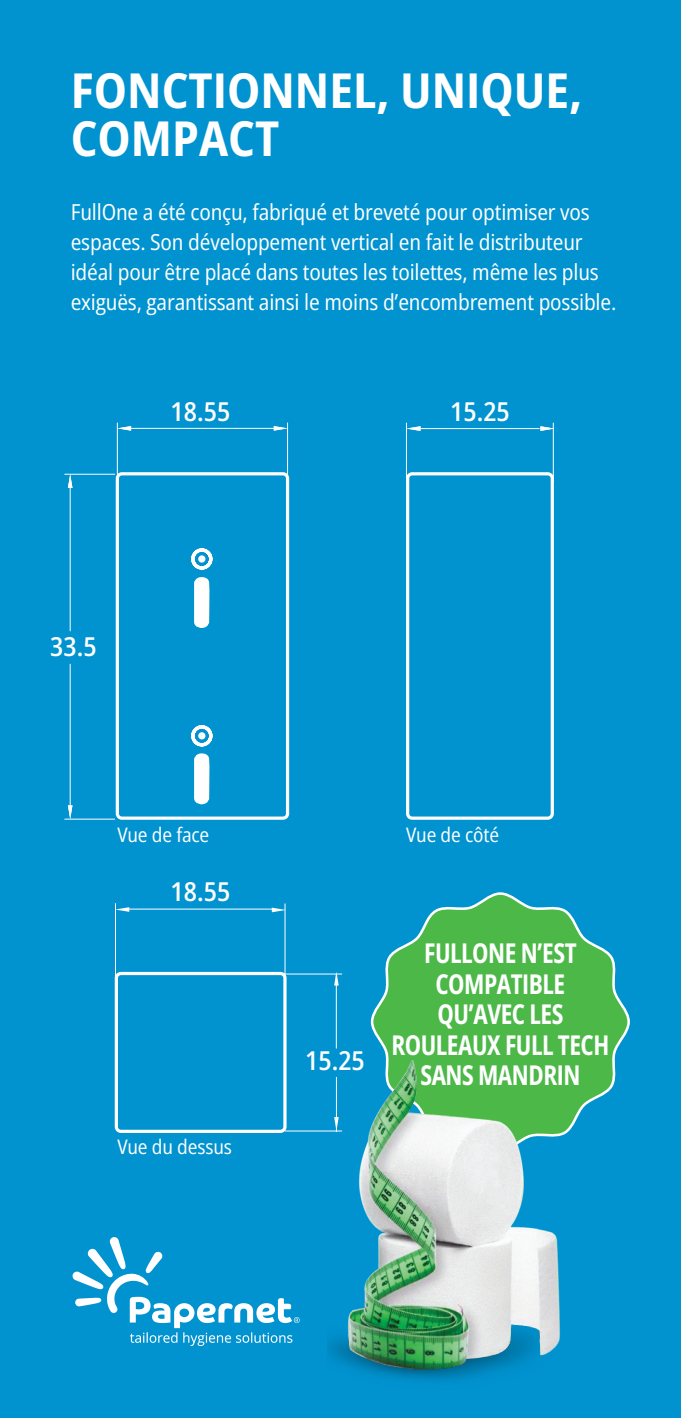
<style>
.page{position:relative;width:681px;height:1418px;background:#fff}
.page>*{position:absolute;margin:0;border:0;box-sizing:border-box;transform-origin:0 0}
.t1{font:700 semi-condensed 48px "Open Sans";color:#fff}
.t2{font:700 semi-condensed 27.2px/30.6px "Open Sans";letter-spacing:-.02em;color:#fff;text-align:center;scale:.87 1}
.t3{font:600 semi-condensed 26px "Open Sans";color:#fff}
.t4{font:semi-condensed 22px/30px "Open Sans";letter-spacing:-.01em;color:#fff}
.t5{font:semi-condensed 20px "Open Sans";letter-spacing:-.01em;color:#fff}
</style>
<div class="page">
<div style="left:0;top:0;width:680px;height:1417px;background:#0093d0"></div>
<hr style="left:117px;top:423px;width:1px;height:51px;background:#fff">
<hr style="left:287px;top:423px;width:1px;height:51px;background:#fff">
<hr style="left:131px;top:428px;width:143px;height:1px;background:#fff">
<svg style="left:117px;top:426px;width:14px;height:4px"></svg>
<svg style="left:274px;top:426px;width:13px;height:4px"></svg>
<hr style="left:65px;top:474px;width:50px;height:1px;background:#fff">
<hr style="left:65px;top:818px;width:50px;height:1px;background:#fff">
<hr style="left:70px;top:488px;width:1px;height:143px;background:#fff">
<hr style="left:70px;top:664px;width:1px;height:141px;background:#fff">
<svg style="left:68px;top:474px;width:4px;height:14px"></svg>
<svg style="left:68px;top:805px;width:4px;height:14px"></svg>
<svg style="left:191px;top:548px;width:22px;height:22px"></svg>
<div style="left:116px;top:472px;width:173px;height:347px;border:3px solid #fff;border-radius:5px"></div>
<hr style="left:552px;top:423px;width:1px;height:59px;background:#fff">
<hr style="left:406px;top:423px;width:1px;height:55px;background:#fff">
<hr style="left:420px;top:428px;width:119px;height:1px;background:#fff">
<svg style="left:540px;top:426px;width:14px;height:5px"></svg>
<svg style="left:407px;top:426px;width:13px;height:5px"></svg>
<div style="left:406px;top:472px;width:147px;height:347px;border:3px solid #fff;border-radius:5px"></div>
<svg style="left:370px;top:892px;width:260px;height:158px"></svg>
<img style="left:327px;top:1050px;width:290px;height:331px">
<hr style="left:284px;top:903px;width:1px;height:75px;background:#fff">
<hr style="left:115px;top:903px;width:1px;height:74px;background:#fff">
<hr style="left:129px;top:908px;width:145px;height:1px;background:#fff">
<svg style="left:272px;top:907px;width:14px;height:5px"></svg>
<svg style="left:116px;top:907px;width:13px;height:4px"></svg>
<hr style="left:285px;top:1130px;width:56px;height:1px;background:#fff">
<hr style="left:210px;top:973px;width:131px;height:1px;background:#fff">
<hr style="left:336px;top:974px;width:1px;height:74px;background:#fff">
<hr style="left:336px;top:1077px;width:1px;height:54px;background:#fff">
<svg style="left:334px;top:972px;width:4px;height:13px"></svg>
<svg style="left:334px;top:1117px;width:4px;height:13px"></svg>
<div style="left:115px;top:971px;width:171px;height:161px;border:3px solid #fff;border-radius:5px"></div>
<svg style="left:194px;top:577px;width:16px;height:51px"></svg>
<svg style="left:191px;top:725px;width:22px;height:79px"></svg>
<svg style="left:72px;top:1237px;width:227px;height:108px"></svg>
<p class="t1" style="left:71px;top:58px;width:513px">FONCTIONNEL, UNIQUE,</p>
<p class="t1" style="left:71px;top:106px;width:210px">COMPACT</p>
<p class="t4" style="left:71px;top:196px;width:520px">FullOne a été conçu, fabriqué et breveté pour optimiser vos</p>
<p class="t4" style="left:71px;top:226px;width:547px">espaces. Son développement vertical en fait le distributeur idéal pour être placé dans toutes les toilettes, même les plus exiguës, garantissant ainsi le moins d’encombrement possible.</p>
<p class="t3" style="left:170px;top:394px;width:61px">18.55</p>
<p class="t3" style="left:450px;top:394px;width:61px">15.25</p>
<p class="t3" style="left:50px;top:628px;width:48px">33.5</p>
<p class="t5" style="left:117px;top:820px;width:93px">Vue de face</p>
<p class="t3" style="left:170px;top:874px;width:61px">18.55</p>
<p class="t5" style="left:117px;top:1133px;width:116px">Vue du dessus</p>
<p class="t5" style="left:406px;top:820px;width:94px">Vue de côté</p>
<p class="t3" style="left:305px;top:1042px;width:61px">15.25</p>
<p class="t2" style="left:424px;top:937px;width:177px">FULLONE N’EST</p>
<p class="t2" style="left:435px;top:967px;width:151px">COMPATIBLE</p>
<p class="t2" style="left:437px;top:998px;width:146px">QU’AVEC LES</p>
<p class="t2" style="left:391px;top:1028px;width:252px">ROULEAUX FULL TECH<br>SANS MANDRIN</p>
</div>
